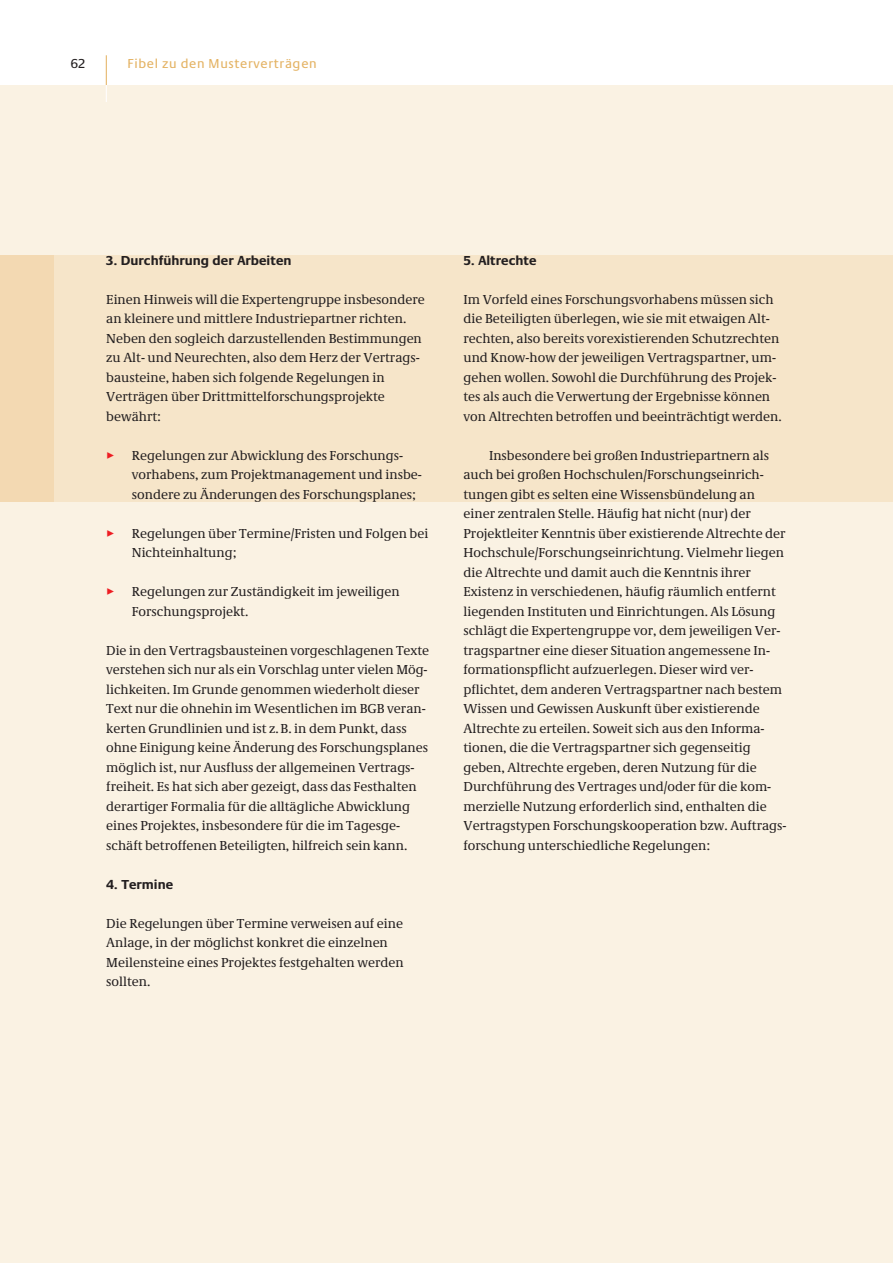
<style>
.page{position:relative;width:893px;height:1263px;background:#fff}
.page>*{position:absolute;margin:0;border:0;box-sizing:border-box;transform-origin:0 0}
.t1{font:13.5px/19.5px "Neue Demos";color:#231f20}
.t2{font:700 13.5px "Neue Praxis";color:#231f20}
.t3{font:13.5px "Neue Praxis";letter-spacing:.05em;color:#e4b364}
.t4{font:13.5px "Neue Praxis";color:#231f20}
.s1{color:#ee1d23}
</style>
<div class="page">
<div style="left:0;top:85px;width:893px;height:1178px;background:#faf2e3"></div>
<hr style="left:106px;top:55px;width:1px;height:30px;background:#e4b364">
<svg style="left:106px;top:85px;width:1px;height:17px"></svg>
<div style="left:0;top:255px;width:893px;height:247px;background:#f6e5c9"></div>
<div style="left:0;top:255px;width:53px;height:247px;background:#f3d9b2"></div>
<p class="t4" style="left:71px;top:55px;width:16px">62</p>
<p class="t3" style="left:128px;top:55px;width:191px">Fibel zu den Musterverträgen</p>
<p class="t2" style="left:106px;top:252px;width:187px">3. Durchführung der Arbeiten</p>
<p class="t1" style="left:106px;top:289px;width:320px">Einen Hinweis will die Expertengruppe insbesondere an kleinere und mittlere Industriepartner richten.<br>Neben den sogleich darzustellenden Bestimmungen zu Alt- und Neurechten, also dem Herz der Vertrags&shy;bausteine, haben sich folgende Regelungen in Verträgen über Drittmittelforschungsprojekte bewährt:</p>
<p class="t1" style="left:132px;top:445px;width:292px;text-indent:-26px"><span class="s1">✓</span> Regelungen zur Abwicklung des Forschungs&shy;vorhabens, zum Projektmanagement und insbe&shy;sondere zu Änderungen des Forschungsplanes;</p>
<p class="t1" style="left:132px;top:523px;width:298px;text-indent:-26px"><span class="s1">✓</span> Regelungen über Termine/Fristen und Folgen bei<br>Nichteinhaltung;</p>
<p class="t1" style="left:132px;top:582px;width:269px;text-indent:-26px"><span class="s1">✓</span> Regelungen zur Zuständigkeit im jeweiligen<br>Forschungsprojekt.</p>
<p class="t1" style="left:106px;top:640px;width:324px">Die in den Vertragsbausteinen vorgeschlagenen Texte verstehen sich nur als ein Vorschlag unter vielen Mög&shy;lichkeiten. Im Grunde genommen wiederholt dieser Text nur die ohnehin im Wesentlichen im BGB veran&shy;kerten Grundlinien und ist z. B. in dem Punkt, dass ohne Einigung keine Änderung des Forschungsplanes möglich ist, nur Ausfluss der allgemeinen Vertrags&shy;freiheit. Es hat sich aber gezeigt, dass das Festhalten derartiger Formalia für die alltägliche Abwicklung eines Projektes, insbesondere für die im Tagesge&shy;schäft betroffenen Beteiligten, hilfreich sein kann.</p>
<p class="t2" style="left:106px;top:876px;width:68px">4. Termine</p>
<p class="t1" style="left:106px;top:913px;width:299px">Die Regelungen über Termine verweisen auf eine Anlage, in der möglichst konkret die einzelnen Meilensteine eines Projektes festgehalten werden sollten.</p>
<p class="t2" style="left:463px;top:252px;width:75px">5. Altrechte</p>
<p class="t1" style="left:463px;top:289px;width:318px">Im Vorfeld eines Forschungsvorhabens müssen sich die Beteiligten überlegen, wie sie mit etwaigen Alt&shy;rechten, also bereits vorexistierenden Schutzrechten und Know-how der jeweiligen Vertragspartner, um&shy;gehen wollen. Sowohl die Durchführung des Projek&shy;tes als auch die Verwertung der Ergebnisse können von Altrechten betroffen und beeinträchtigt werden.</p>
<p class="t1" style="left:463px;top:445px;width:324px;text-indent:26px">Insbesondere bei großen Industriepartnern als auch bei großen Hochschulen/Forschungseinrich&shy;tungen gibt es selten eine Wissensbündelung an einer zentralen Stelle. Häufig hat nicht (nur) der Projektleiter Kenntnis über existierende Altrechte der Hochschule/Forschungseinrichtung. Vielmehr liegen die Altrechte und damit auch die Kenntnis ihrer Existenz in verschiedenen, häufig räumlich entfernt liegenden Instituten und Einrichtungen. Als Lösung schlägt die Expertengruppe vor, dem jeweiligen Ver&shy;tragspartner eine dieser Situation angemessene In&shy;formationspflicht aufzuerlegen. Dieser wird ver&shy;pflichtet, dem anderen Vertragspartner nach bestem Wissen und Gewissen Auskunft über existierende Altrechte zu erteilen. Soweit sich aus den Informa&shy;tionen, die die Vertragspartner sich gegenseitig geben, Altrechte ergeben, deren Nutzung für die Durchführung des Vertrages und/oder für die kom&shy;merzielle Nutzung erforderlich sind, enthalten die Vertragstypen Forschungskooperation bzw. Auftrags&shy;forschung unterschiedliche Regelungen:</p>
</div>
